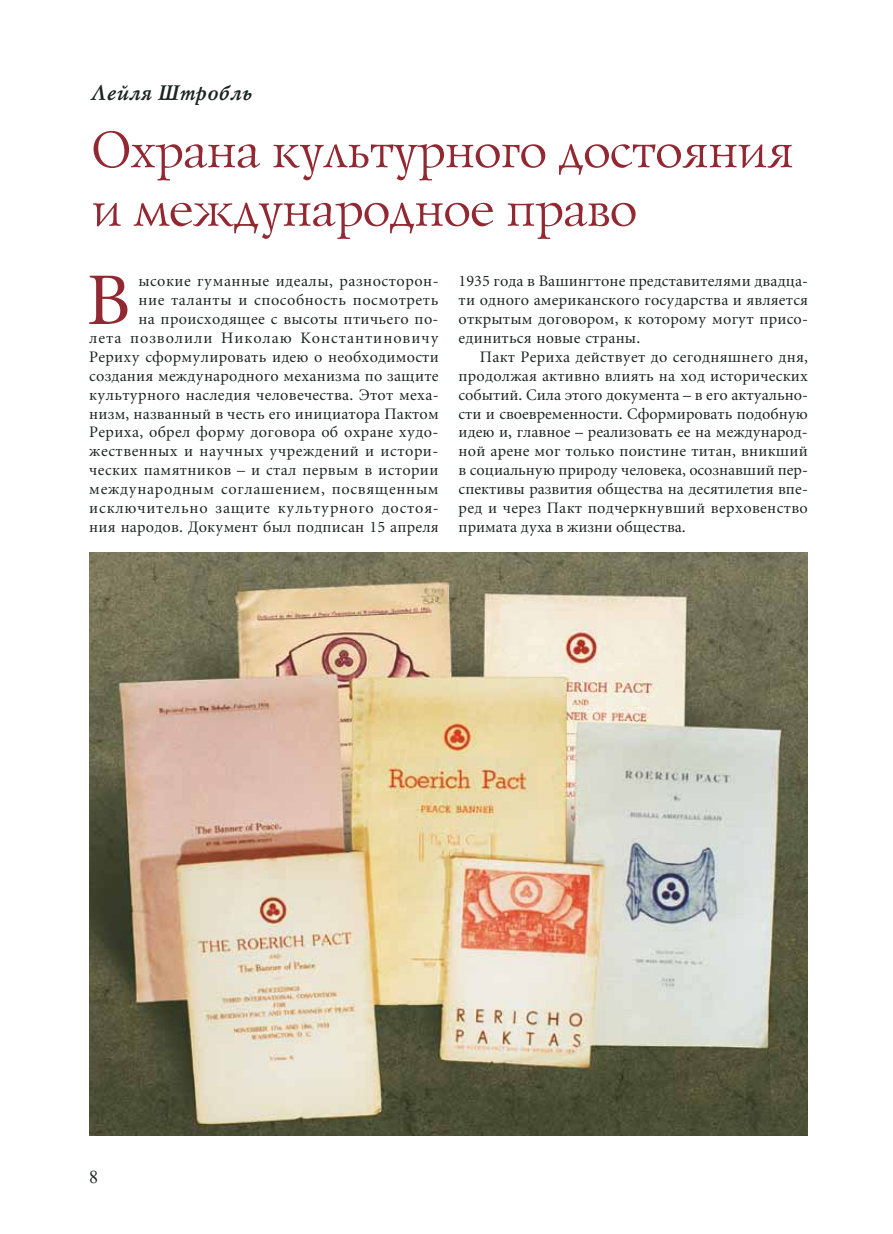
<style>
.page{position:relative;width:893px;height:1234px;background:#fff}
.page>*{position:absolute;margin:0;border:0;box-sizing:border-box;transform-origin:0 0}
.t1{font:72.9px "Miniature C";color:#922832}
.t2{font:52.5px/58.5px "Lazurski C";color:#922832}
.t3{font:italic 700 21px "Mysl C";color:#1d2321}
.t4{font:18px "Times New Roman";color:#1d2321}
.t5{font:15.75px/18.9px "Miniature C";letter-spacing:.015em;color:#1d2321;text-align:right}
</style>
<div class="page">
<img style="left:89px;top:552px;width:719px;height:583px">
<p class="t3" style="left:89px;top:82px;width:164px">Лейля Штробль</p>
<p class="t2" style="left:89px;top:119px;width:703px">Охрана культурного достояния и международное право</p>
<p class="t1" style="left:87px;top:264px;width:45px">В</p>
<p class="t5" style="left:89px;top:272px;width:351px">ысокие гуманные идеалы, разносторон-<br>ние таланты и способность посмотреть<br>на происходящее с высоты птичьего по-<br>лета позволили Николаю Константиновичу Рериху сформулировать идею о необходимости создания международного механизма по защите культурного наследия человечества. Этот меха&shy;низм, названный в честь его инициатора Пактом Рериха, обрел форму договора об охране худо&shy;жественных и научных учреждений и истори&shy;ческих памятников – и стал первым в истории международным соглашением, посвященным исключительно защите культурного достоя&shy;ния народов. Документ был подписан 15 апреля</p>
<p class="t5" style="left:459px;top:272px;width:351px">1935 года в Вашингтоне представителями двадца-</p>
<p class="t5" style="left:459px;top:291px;width:351px">ти одного американского государства и является</p>
<p class="t5" style="left:459px;top:310px;width:351px">открытым договором, к которому могут присо-</p>
<p class="t5" style="left:459px;top:329px;width:183px">единиться новые страны.</p>
<p class="t5" style="left:480px;top:348px;width:330px">Пакт Рериха действует до сегодняшнего дня,</p>
<p class="t5" style="left:459px;top:367px;width:351px">продолжая активно влиять на ход исторических</p>
<p class="t5" style="left:459px;top:385px;width:351px">событий. Сила этого документа – в его актуально-</p>
<p class="t5" style="left:459px;top:404px;width:351px">сти и своевременности. Сформировать подобную</p>
<p class="t5" style="left:459px;top:423px;width:351px">идею и, главное – реализовать ее на международ-</p>
<p class="t5" style="left:459px;top:442px;width:351px">ной арене мог только поистине титан, вникший</p>
<p class="t5" style="left:459px;top:461px;width:351px">в социальную природу человека, осознавший пер-</p>
<p class="t5" style="left:459px;top:480px;width:351px">спективы развития общества на десятилетия впе-</p>
<p class="t5" style="left:459px;top:499px;width:351px">ред и через Пакт подчеркнувший верховенство</p>
<p class="t5" style="left:459px;top:518px;width:229px">примата духа в жизни общества.</p>
<p class="t4" style="left:89px;top:1164px;width:10px">8</p>
</div>
